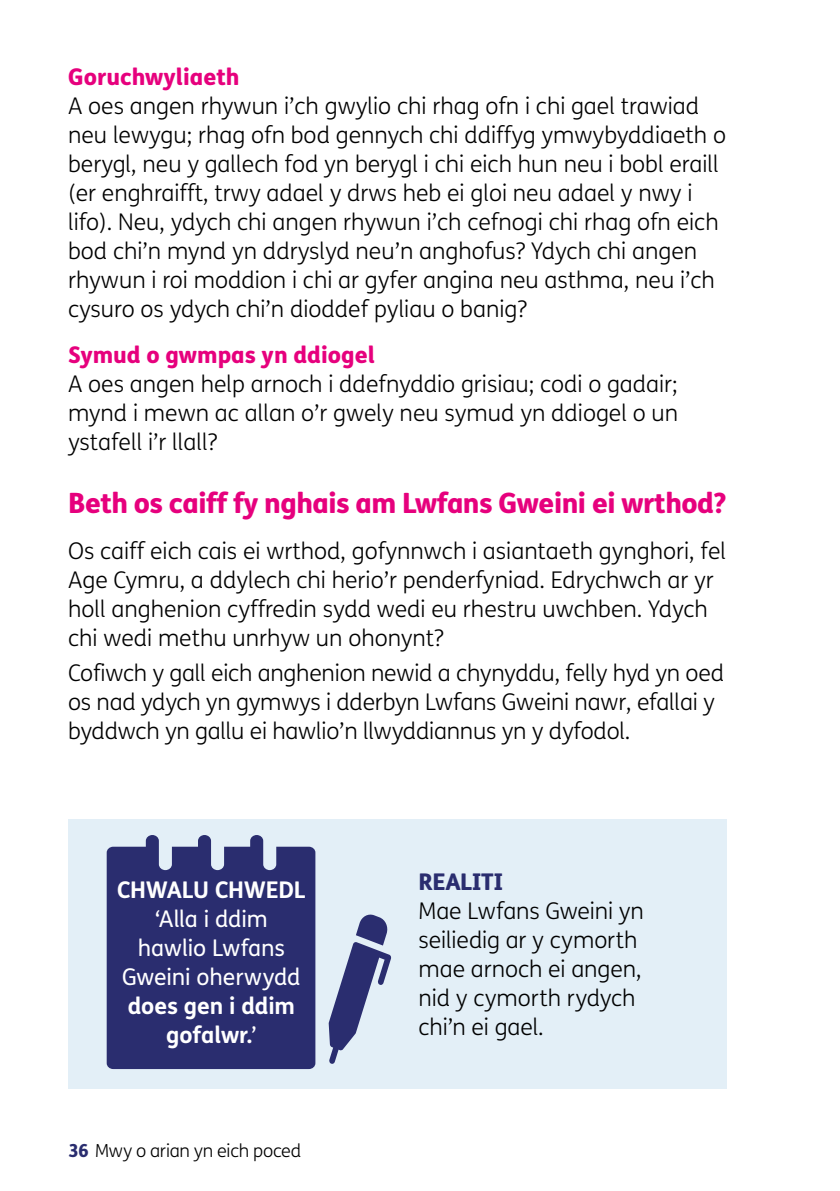
<style>
.page{position:relative;width:840px;height:1191px;background:#fff}
.page>*{position:absolute;margin:0;border:0;box-sizing:border-box;transform-origin:0 0}
.t1{font:800 28px "FS Me";letter-spacing:-.02em;color:#e6007d}
.t2{font:300 23px/29px "FS Me";color:#000}
.t3{font:23px/29px "FS Me";letter-spacing:-.005em;color:#fff;text-align:center}
.t4{font:800 23px "FS Me";color:#e6007d}
.t5{font:700 23px/29px "FS Me";letter-spacing:-.005em;color:#fff;text-align:center}
.t6{font:800 23px "FS Me";letter-spacing:-.02em;color:#2a2d6f}
.t7{font:300 18px "FS Me";letter-spacing:-.015em;color:#000}
.s1{font-weight:400}
.s2{font-weight:800;color:#2a2d6f}
</style>
<div class="page">
<div style="left:68px;top:819px;width:658px;height:270px;background:#e3eff7"></div>
<div style="left:107px;top:835px;width:208px;height:234px;background:#2a2d6f"></div>
<svg style="left:328px;top:914px;width:63px;height:150px"></svg>
<p class="t4" style="left:68px;top:59px;width:173px">Goruchwyliaeth</p>
<p class="t2" style="left:68px;top:91px;width:659px">A oes angen rhywun i’ch gwylio chi rhag ofn i chi gael trawiad neu lewygu; rhag ofn bod gennych chi ddiffyg ymwybyddiaeth o berygl, neu y gallech fod yn berygl i chi eich hun neu i bobl eraill (er enghraifft, trwy adael y drws heb ei gloi neu adael y nwy i lifo). Neu, ydych chi angen rhywun i’ch cefnogi chi rhag ofn eich bod chi’n mynd yn ddryslyd neu’n anghofus? Ydych chi angen rhywun i roi moddion i chi ar gyfer angina neu asthma, neu i’ch cysuro os ydych chi’n dioddef pyliau o banig?</p>
<p class="t4" style="left:68px;top:337px;width:308px">Symud o gwmpas yn ddiogel</p>
<p class="t2" style="left:68px;top:369px;width:611px;text-align:justify">A oes angen help arnoch i ddefnyddio grisiau; codi o gadair; mynd i mewn ac allan o’r gwely neu symud yn ddiogel o un ystafell i’r llall?</p>
<p class="t1" style="left:68px;top:480px;width:659px">Beth os caiff fy nghais am Lwfans Gweini ei wrthod?</p>
<p class="t2" style="left:68px;top:535px;width:659px">Os caiff eich cais ei wrthod, gofynnwch i asiantaeth gynghori, fel Age Cymru, a ddylech chi herio’r penderfyniad. Edrychwch ar yr holl anghenion cyffredin sydd wedi eu rhestru uwchben. Ydych chi wedi methu unrhyw un ohonynt?</p>
<p class="t2" style="left:68px;top:657px;width:657px">Cofiwch y gall eich anghenion newid a chynyddu, felly hyd yn oed os nad ydych yn gymwys i dderbyn Lwfans Gweini nawr, efallai y byddwch yn gallu ei hawlio’n llwyddiannus yn y dyfodol.</p>
<p class="t5" style="left:117px;top:874px;width:190px">CHWALU CHWEDL</p>
<p class="t3" style="left:122px;top:903px;width:180px">‘Alla i ddim hawlio Lwfans<br>Gweini oherwydd</p>
<p class="t5" style="left:128px;top:990px;width:169px">does gen i ddim gofalwr.<span class="s1">’</span></p>
<p class="t7" style="left:68px;top:1138px;width:235px"><span class="s2">36</span> Mwy o arian yn eich poced</p>
<p class="t6" style="left:418px;top:863px;width:86px">REALITI</p>
<p class="t2" style="left:418px;top:895px;width:227px">Mae Lwfans Gweini yn seiliedig ar y cymorth mae arnoch ei angen, nid y cymorth rydych chi’n ei gael.</p>
</div>
